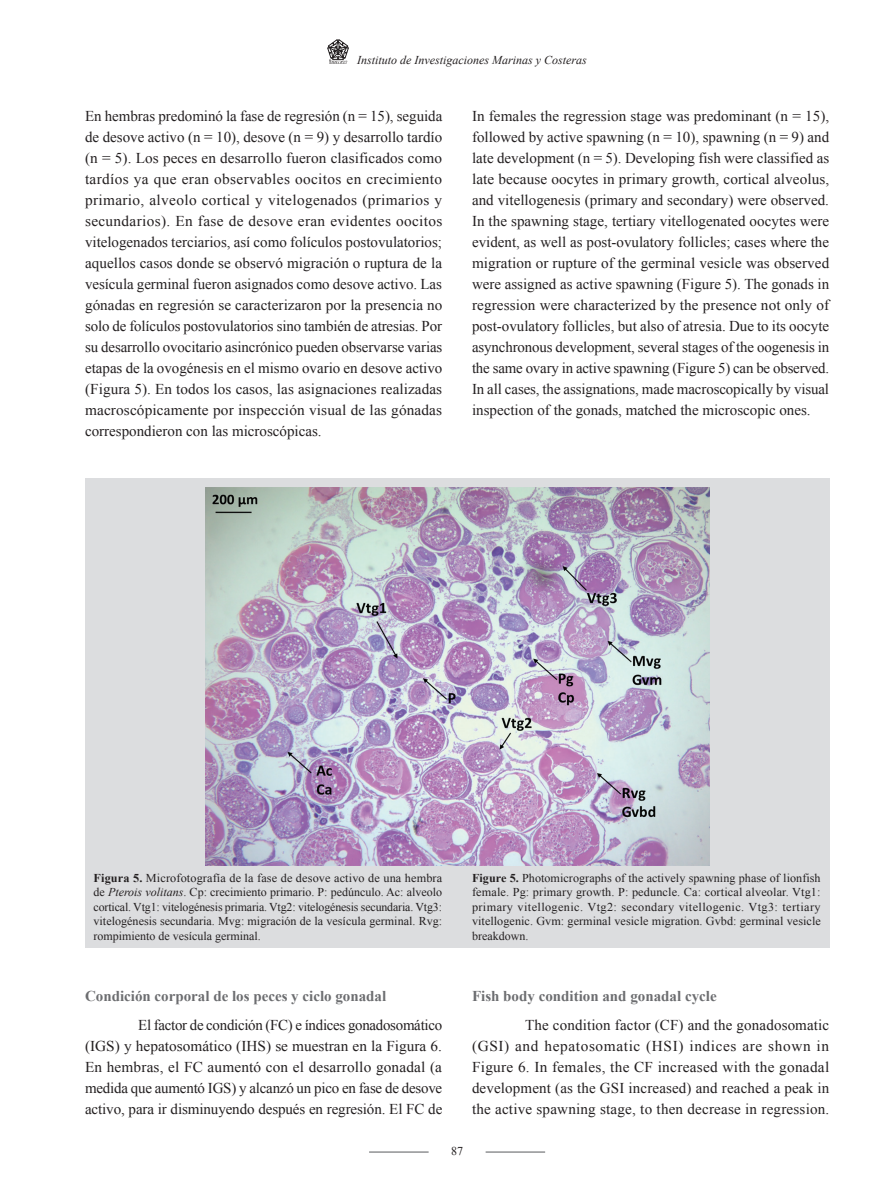
<style>
.page{position:relative;width:893px;height:1191px;background:#fff}
.page>*{position:absolute;margin:0;border:0;box-sizing:border-box;transform-origin:0 0}
.t1{font:15px/21px "Times New Roman";color:#231f20;text-align:justify}
.t2{font:700 15px "Times New Roman";color:#6c6d70}
.t3{font:12px/14.4px "Times New Roman";color:#231f20;text-align:justify}
.t4{font:italic 12px "Times New Roman";color:#231f20}
.s1{font-weight:700}
.s2{font-style:italic}
</style>
<div class="page">
<svg style="left:327px;top:39px;width:22px;height:25px"></svg>
<hr style="left:369px;top:1151px;width:60px;height:1px;background:#6c6d70">
<hr style="left:486px;top:1151px;width:59px;height:1px;background:#6c6d70">
<div style="left:85px;top:478px;width:744px;height:470px;background:#dcdddf"></div>
<img style="left:205px;top:487px;width:504px;height:378px">
<p class="t4" style="left:357px;top:52px;width:231px">Instituto de Investigaciones Marinas y Costeras</p>
<p class="t1" style="left:85px;top:105px;width:359px">En hembras predominó la fase de regresión (n = 15), seguida de desove activo (n = 10), desove (n = 9) y desarrollo tardío (n = 5). Los peces en desarrollo fueron clasificados como tardíos ya que eran observables oocitos en crecimiento primario, alveolo cortical y vitelogenados (primarios y secundarios). En fase de desove eran evidentes oocitos vitelogenados terciarios, así como folículos postovulatorios; aquellos casos donde se observó migración o ruptura de la vesícula germinal fueron asignados como desove activo. Las gónadas en regresión se caracterizaron por la presencia no solo de folículos postovulatorios sino también de atresias. Por su desarrollo ovocitario asincrónico pueden observarse varias etapas de la ovogénesis en el mismo ovario en desove activo (Figura 5). En todos los casos, las asignaciones realizadas macroscópicamente por inspección visual de las gónadas correspondieron con las microscópicas.</p>
<p class="t1" style="left:472px;top:105px;width:359px">In females the regression stage was predominant (n = 15), followed by active spawning (n = 10), spawning (n = 9) and late development (n = 5). Developing fish were classified as late because oocytes in primary growth, cortical alveolus, and vitellogenesis (primary and secondary) were observed.<br>In the spawning stage, tertiary vitellogenated oocytes were evident, as well as post-ovulatory follicles; cases where the migration or rupture of the germinal vesicle was observed were assigned as active spawning (Figure 5). The gonads in regression were characterized by the presence not only of post-ovulatory follicles, but also of atresia. Due to its oocyte asynchronous development, several stages of the oogenesis in the same ovary in active spawning (Figure 5) can be observed.<br>In all cases, the assignations, made macroscopically by visual inspection of the gonads, matched the microscopic ones.</p>
<p class="t3" style="left:94px;top:870px;width:350px"><span class="s1">Figura 5.</span> Microfotografía de la fase de desove activo de una hembra de <span class="s2">Pterois volitans</span>. Cp: crecimiento primario. P: pedúnculo. Ac: alveolo cortical. Vtg1: vitelogénesis primaria. Vtg2: vitelogénesis secundaria. Vtg3: vitelogénesis secundaria. Mvg: migración de la vesícula germinal. Rvg: rompimiento de vesícula germinal.</p>
<p class="t3" style="left:472px;top:870px;width:350px"><span class="s1">Figure 5.</span> Photomicrographs of the actively spawning phase of lionfish female. Pg: primary growth. P: peduncle. Ca: cortical alveolar. Vtg1: primary vitellogenic. Vtg2: secondary vitellogenic. Vtg3: tertiary vitellogenic. Gvm: germinal vesicle migration. Gvbd: germinal vesicle breakdown.</p>
<p class="t2" style="left:85px;top:985px;width:303px">Condición corporal de los peces y ciclo gonadal</p>
<p class="t1" style="left:85px;top:1014px;width:359px;text-indent:53px">El factor de condición (FC) e índices gonadosomático (IGS) y hepatosomático (IHS) se muestran en la Figura 6.<br>En hembras, el FC aumentó con el desarrollo gonadal (a medida que aumentó IGS) y alcanzó un pico en fase de desove activo, para ir disminuyendo después en regresión. El FC de</p>
<p class="t2" style="left:472px;top:985px;width:246px">Fish body condition and gonadal cycle</p>
<p class="t1" style="left:472px;top:1014px;width:359px;text-indent:53px">The condition factor (CF) and the gonadosomatic (GSI) and hepatosomatic (HSI) indices are shown in Figure 6. In females, the CF increased with the gonadal development (as the GSI increased) and reached a peak in the active spawning stage, to then decrease in regression.</p>
<p class="t3" style="left:451px;top:1144px;width:13px">87</p>
</div>
